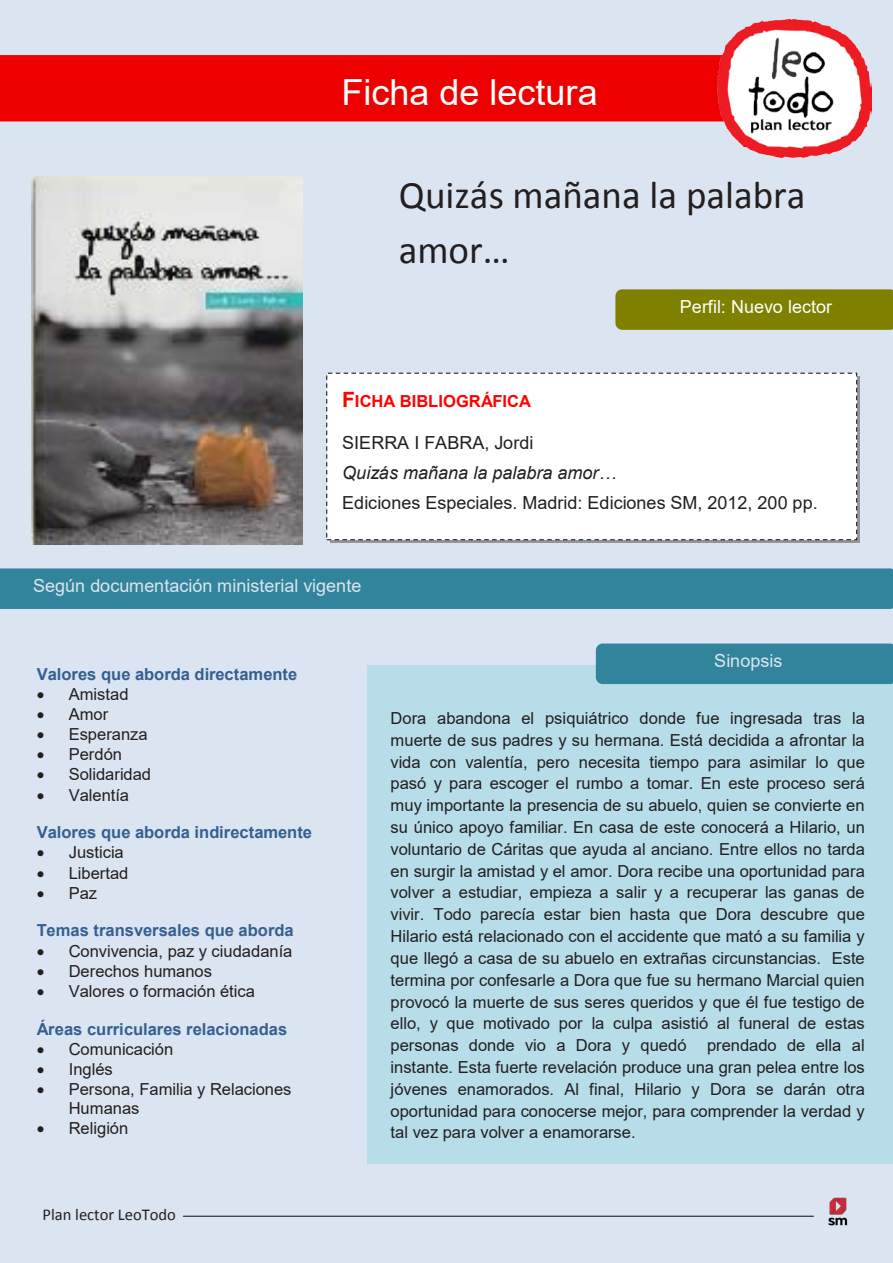
<style>
.page{position:relative;width:893px;height:1263px;background:#dbe5f1}
.page>*{position:absolute;margin:0;border:0;box-sizing:border-box;transform-origin:0 0}
.t1{font:39px/54.8px "Calibri";color:#231f20}
.t2{font:36px "Arial";color:#fff}
.t3{font:18px/29.8px "Arial";letter-spacing:.005em;color:#231f20}
.t4{font:18px "Arial";letter-spacing:.005em;color:#dbe5f1}
.t5{font:18px "Arial";letter-spacing:.005em;color:#fff}
.t6{font:16.5px/21.8px "Arial";color:#231f20;text-align:justify}
.t7{font:700 16.5px "Arial";color:#365f91}
.t8{font:700 16.5px "Arial";letter-spacing:.005em;color:#f00}
.t9{font:16.5px "Calibri";color:#231f20}
.s1{font-size:21px}
.s2{font-style:italic}
</style>
<div class="page">
<hr style="left:183px;top:1216px;width:630px;height:1px;background:#231f20">
<img style="left:32px;top:177px;width:270px;height:368px">
<div style="left:367px;top:665px;width:526px;height:498px;background:#b6dde8"></div>
<svg style="left:330px;top:376px;width:530px;height:167px;background:#8d8e91"></svg>
<div style="left:327px;top:373px;width:530px;height:167px;background:#fff"></div>
<div style="left:326px;top:373px;width:531px;height:167px;border:1px dashed #231f20"></div>
<div style="left:615px;top:289px;width:278px;height:41px;background:#808000"></div>
<div style="left:596px;top:643px;width:297px;height:41px;background:#31849b"></div>
<div style="left:0;top:568px;width:893px;height:41px;background:#31849b"></div>
<div style="left:0;top:55px;width:718px;height:66px;background:#e00"></div>
<img style="left:718px;top:19px;width:154px;height:138px">
<img style="left:811px;top:1197px;width:37px;height:29px">
<p class="t2" style="left:341px;top:67px;width:258px">Ficha de lectura</p>
<p class="t1" style="left:399px;top:168px;width:408px">Quizás mañana la palabra amor…</p>
<p class="t5" style="left:680px;top:294px;width:154px">Perfil: Nuevo lector</p>
<p class="t8" style="left:342px;top:390px;width:190px"><span class="s1">F</span>ICHA BIBLIOGRÁFICA</p>
<p class="t3" style="left:342px;top:428px;width:477px">SIERRA I FABRA, Jordi<br><span class="s2">Quizás mañana la palabra amor…<br></span>Ediciones Especiales. Madrid: Ediciones SM, 2012, 200 pp.</p>
<p class="t4" style="left:33px;top:573px;width:330px">Según documentación ministerial vigente</p>
<p class="t7" style="left:37px;top:662px;width:262px">Valores que aborda directamente</p>
<p class="t6" style="left:37px;top:683px;width:93px">• Amistad</p>
<p class="t6" style="left:37px;top:703px;width:73px">• Amor</p>
<p class="t6" style="left:37px;top:723px;width:112px">• Esperanza</p>
<p class="t6" style="left:37px;top:743px;width:87px">• Perdón</p>
<p class="t6" style="left:37px;top:763px;width:116px">• Solidaridad</p>
<p class="t6" style="left:37px;top:784px;width:94px">• Valentía</p>
<p class="t7" style="left:37px;top:821px;width:277px">Valores que aborda indirectamente</p>
<p class="t6" style="left:37px;top:842px;width:89px">• Justicia</p>
<p class="t6" style="left:37px;top:862px;width:93px">• Libertad</p>
<p class="t6" style="left:37px;top:882px;width:62px">• Paz</p>
<p class="t7" style="left:37px;top:919px;width:259px">Temas transversales que aborda</p>
<p class="t6" style="left:37px;top:940px;width:257px">• Convivencia, paz y ciudadanía</p>
<p class="t6" style="left:37px;top:960px;width:177px">• Derechos humanos</p>
<p class="t6" style="left:37px;top:980px;width:220px">• Valores o formación ética</p>
<p class="t7" style="left:37px;top:1017px;width:252px">Áreas curriculares relacionadas</p>
<p class="t6" style="left:37px;top:1038px;width:138px">• Comunicación</p>
<p class="t6" style="left:37px;top:1058px;width:78px">• Inglés</p>
<p class="t6" style="left:69px;top:1080px;width:224px;line-height:18.9px;text-indent:-32px">• Persona, Familia y Relaciones<br>Humanas</p>
<p class="t6" style="left:37px;top:1117px;width:93px">• Religión</p>
<p class="t9" style="left:42px;top:1204px;width:135px">Plan lector LeoTodo</p>
<p class="t4" style="left:714px;top:648px;width:70px">Sinopsis</p>
<p class="t6" style="left:391px;top:707px;width:476px">Dora abandona el psiquiátrico donde fue ingresada tras la muerte de sus padres y su hermana. Está decidida a afrontar la vida con valentía, pero necesita tiempo para asimilar lo que pasó y para escoger el rumbo a tomar. En este proceso será muy importante la presencia de su abuelo, quien se convierte en su único apoyo familiar. En casa de este conocerá a Hilario, un voluntario de Cáritas que ayuda al anciano. Entre ellos no tarda en surgir la amistad y el amor. Dora recibe una oportunidad para volver a estudiar, empieza a salir y a recuperar las ganas de vivir. Todo parecía estar bien hasta que Dora descubre que Hilario está relacionado con el accidente que mató a su familia y que llegó a casa de su abuelo en extrañas circunstancias. Este termina por confesarle a Dora que fue su hermano Marcial quien provocó la muerte de sus seres queridos y que él fue testigo de ello, y que motivado por la culpa asistió al funeral de estas personas donde vio a Dora y quedó prendado de ella al instante. Esta fuerte revelación produce una gran pelea entre los jóvenes enamorados. Al final, Hilario y Dora se darán otra oportunidad para conocerse mejor, para comprender la verdad y tal vez para volver a enamorarse.</p>
</div>
